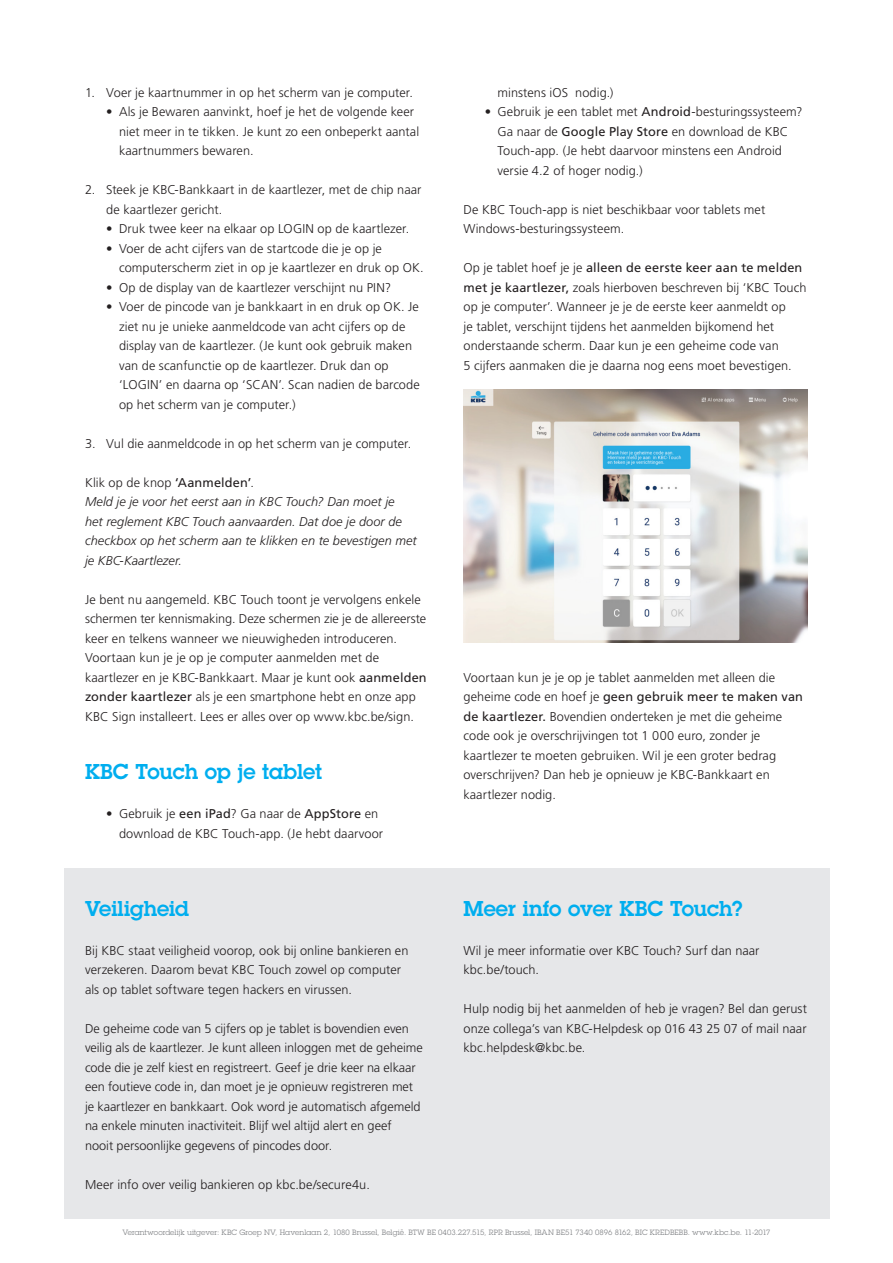
<style>
.page{position:relative;width:893px;height:1263px;background:#fff}
.page>*{position:absolute;margin:0;border:0;box-sizing:border-box;transform-origin:0 0}
.titel_1{font:600 21px "Lubalin Graph Std";letter-spacing:-.005em;color:#00aeef}
.body{font:300 12.75px/19.5px "Frutiger LT Std";letter-spacing:.005em;color:#231f20}
.bullet_1{font:300 12.75px/19.5px "Frutiger LT Std";letter-spacing:.005em;color:#231f20}
.body-2{font:italic 300 12.75px/19.5px "Frutiger LT Std";letter-spacing:.005em;color:#231f20}
.nummer_1{font:300 12.75px/19.5px "Frutiger LT Std";letter-spacing:.005em;color:#231f20}
.vu_2014{font:7.5px "Lubalin Graph Std";letter-spacing:.01em;color:#808285}
.s1{font-style:normal}
.s2{font-weight:400;font-style:normal}
.s3{font-weight:400}
</style>
<div class="page">
<div style="left:65px;top:868px;width:765px;height:350px;background:#e6e7e9"></div>
<img style="left:463px;top:389px;width:345px;height:253px">
<p class="nummer_1" style="left:85px;top:83px;width:329px">1. Voer je kaartnummer in op het scherm van je computer.</p>
<p class="bullet_1" style="left:119px;top:102px;width:302px;text-indent:-13px">• Als je Bewaren aanvinkt, hoef je het de volgende keer niet meer in te tikken. Je kunt zo een onbeperkt aantal kaartnummers bewaren.</p>
<p class="nummer_1" style="left:106px;top:180px;width:317px;text-indent:-21px">2. Steek je KBC-Bankkaart in de kaartlezer, met de chip naar de kaartlezer gericht.</p>
<p class="bullet_1" style="left:106px;top:219px;width:304px">• Druk twee keer na elkaar op LOGIN op de kaartlezer.</p>
<p class="bullet_1" style="left:119px;top:239px;width:306px;text-indent:-13px">• Voer de acht cijfers van de startcode die je op je computerscherm ziet in op je kaartlezer en druk op OK.</p>
<p class="bullet_1" style="left:106px;top:278px;width:286px">• Op de display van de kaartlezer verschijnt nu PIN?</p>
<p class="bullet_1" style="left:119px;top:297px;width:302px;text-indent:-13px">• Voer de pincode van je bankkaart in en druk op OK. Je ziet nu je unieke aanmeldcode van acht cijfers op de display van de kaartlezer. (Je kunt ook gebruik maken van de scanfunctie op de kaartlezer. Druk dan op ‘LOGIN’ en daarna op ‘SCAN’. Scan nadien de barcode op het scherm van je computer.)</p>
<p class="nummer_1" style="left:85px;top:434px;width:328px">3. Vul die aanmeldcode in op het scherm van je computer.</p>
<p class="body-2" style="left:85px;top:473px;width:333px"><span class="s1">Klik op de knop</span> <span class="s2">‘Aanmelden’</span><span class="s1">.<br></span>Meld je je voor het eerst aan in KBC Touch? Dan moet je<br>het reglement KBC Touch aanvaarden. Dat doe je door de checkbox op het scherm aan te klikken en te bevestigen met je KBC-Kaartlezer.</p>
<p class="body" style="left:85px;top:590px;width:343px">Je bent nu aangemeld. KBC Touch toont je vervolgens enkele schermen ter kennismaking. Deze schermen zie je de allereerste keer en telkens wanneer we nieuwigheden introduceren.<br>Voortaan kun je je op je computer aanmelden met de kaartlezer en je KBC-Bankkaart. Maar je kunt ook <span class="s3">aanmelden zonder kaartlezer</span> als je een smartphone hebt en onze app KBC Sign installeert. Lees er alles over op www.kbc.be/sign.</p>
<p class="titel_1" style="left:85px;top:758px;width:239px">KBC Touch op je tablet</p>
<p class="bullet_1" style="left:119px;top:804px;width:266px;text-indent:-13px">• Gebruik je <span class="s3">een iPad</span>? Ga naar de <span class="s3">AppStore</span> en download de KBC Touch-app. (Je hebt daarvoor</p>
<p class="titel_1" style="left:85px;top:894px;width:106px">Veiligheid</p>
<p class="body" style="left:85px;top:941px;width:325px">Bij KBC staat veiligheid voorop, ook bij online bankieren en verzekeren. Daarom bevat KBC Touch zowel op computer als op tablet software tegen hackers en virussen.</p>
<p class="body" style="left:85px;top:1019px;width:339px">De geheime code van 5 cijfers op je tablet is bovendien even veilig als de kaartlezer. Je kunt alleen inloggen met de geheime code die je zelf kiest en registreert. Geef je drie keer na elkaar een foutieve code in, dan moet je je opnieuw registreren met je kaartlezer en bankkaart. Ook word je automatisch afgemeld na enkele minuten inactiviteit. Blijf wel altijd alert en geef nooit persoonlijke gegevens of pincodes door.</p>
<p class="body" style="left:85px;top:1175px;width:286px">Meer info over veilig bankieren op kbc.be/secure4u.</p>
<p class="bullet_1" style="left:497px;top:83px;width:117px">minstens iOS nodig.)</p>
<p class="bullet_1" style="left:497px;top:102px;width:306px;text-indent:-13px">• Gebruik je een tablet met <span class="s3">Android</span>-besturingssysteem?<br>Ga naar de <span class="s3">Google Play Store</span> en download de KBC Touch-app. (Je hebt daarvoor minstens een Android versie 4.2 of hoger nodig.)</p>
<p class="body" style="left:463px;top:200px;width:303px">De KBC Touch-app is niet beschikbaar voor tablets met<br>Windows-besturingssysteem.</p>
<p class="body" style="left:463px;top:258px;width:344px">Op je tablet hoef je je <span class="s3">alleen de eerste keer aan te melden met je kaartlezer,</span> zoals hierboven beschreven bij ‘KBC Touch op je computer’. Wanneer je je de eerste keer aanmeldt op<br>je tablet, verschijnt tijdens het aanmelden bijkomend het onderstaande scherm. Daar kun je een geheime code van<br>5 cijfers aanmaken die je daarna nog eens moet bevestigen.</p>
<p class="body" style="left:463px;top:668px;width:341px">Voortaan kun je je op je tablet aanmelden met alleen die geheime code en hoef je <span class="s3">geen gebruik meer te maken van de kaartlezer.</span> Bovendien onderteken je met die geheime code ook je overschrijvingen tot 1 000 euro, zonder je kaartlezer te moeten gebruiken. Wil je een groter bedrag overschrijven? Dan heb je opnieuw je KBC-Bankkaart en kaartlezer nodig.</p>
<p class="titel_1" style="left:463px;top:894px;width:281px">Meer info over KBC Touch?</p>
<p class="body" style="left:463px;top:941px;width:298px">Wil je meer informatie over KBC Touch? Surf dan naar kbc.be/touch.</p>
<p class="body" style="left:463px;top:999px;width:345px;text-align:justify">Hulp nodig bij het aanmelden of heb je vragen? Bel dan gerust onze collega’s van KBC-Helpdesk op 016 43 25 07 of mail naar kbc.helpdesk@kbc.be.</p>
<p class="vu_2014" style="left:122px;top:1228px;width:650px">Verantwoordelijk uitgever: KBC Groep NV, Havenlaan 2, 1080 Brussel, België. BTW BE 0403.227.515, RPR Brussel, IBAN BE51 7340 0896 8162, BIC KREDBEBB. www.kbc.be. 11-2017</p>
</div>
